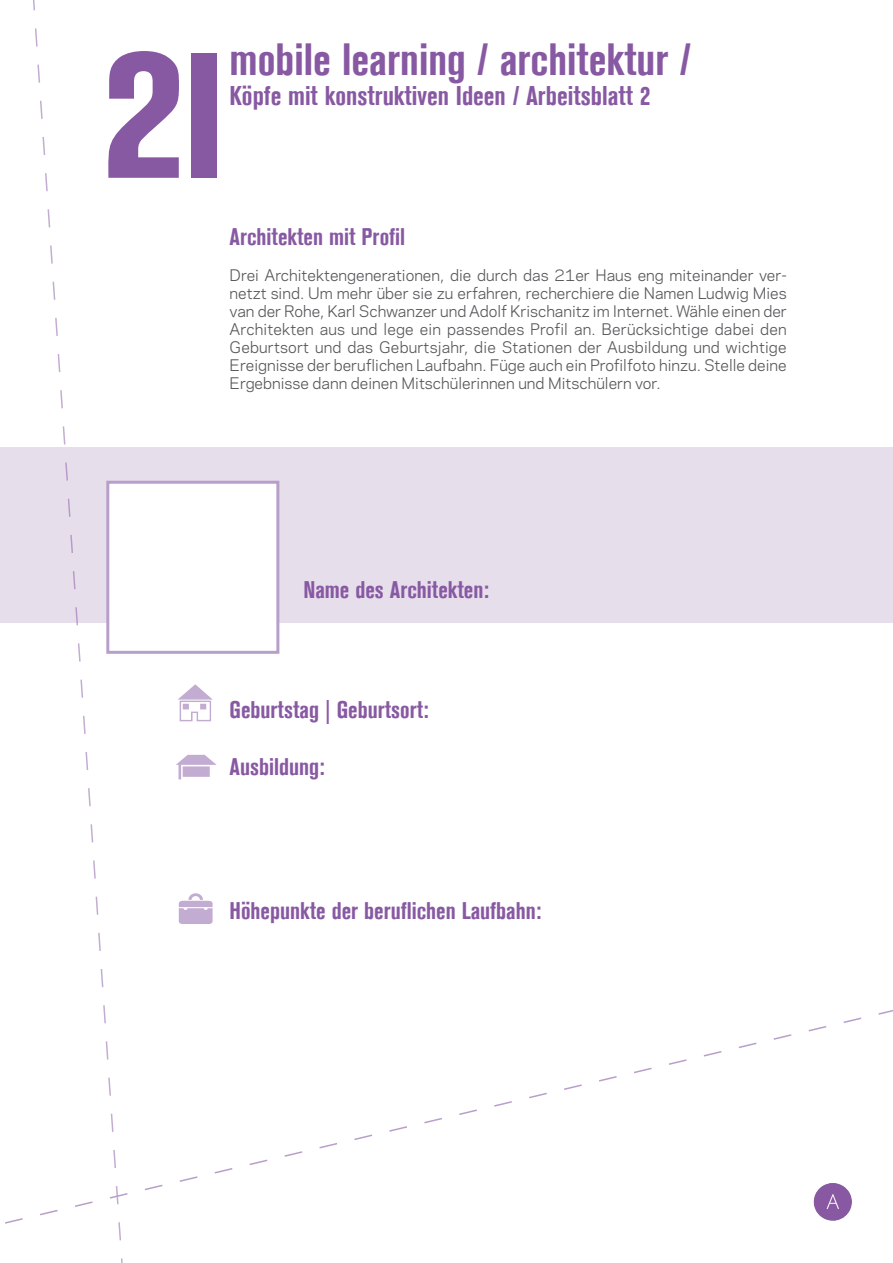
<style>
.page{position:relative;width:893px;height:1263px;background:#fff}
.page>*{position:absolute;margin:0;border:0;box-sizing:border-box;transform-origin:0 0}
.t1{font:45px "Akzidenz Grotesk 21";color:#8859a3}
.t2{font:27px "Akzidenz Grotesk 21";color:#8859a3}
.t3{font:24px "Akzidenz Grotesk 21";color:#8859a3}
.t4{font:15px/18px "Galaxie Polaris";color:#57585a;text-align:justify}
</style>
<div class="page">
<div style="left:0;top:447px;width:893px;height:175px;background:#e7deec"></div>
<div style="left:106px;top:481px;width:173px;height:173px;background:#fff;border:3px solid #b89fca"></div>
<svg style="left:108px;top:51px;width:71px;height:127px"></svg>
<div style="left:191px;top:53px;width:26px;height:125px;background:#8859a3"></div>
<svg style="left:5px;top:941px;width:888px;height:322px"></svg>
<svg style="left:179px;top:893px;width:34px;height:31px"></svg>
<svg style="left:178px;top:684px;width:35px;height:37px"></svg>
<svg style="left:176px;top:755px;width:41px;height:24px"></svg>
<h1 class="t1" style="left:230px;top:33px;width:463px">mobile learning / architektur /</h1>
<h2 class="t2" style="left:230px;top:80px;width:422px">Köpfe mit konstruktiven Ideen / Arbeitsblatt 2</h2>
<h3 class="t3" style="left:230px;top:223px;width:177px">Architekten mit Profil</h3>
<p class="t4" style="left:230px;top:266px;width:559px">Drei Architektengenerationen, die durch das 21er Haus eng miteinander ver&shy;netzt sind. Um mehr über sie zu erfahren, recherchiere die Namen Ludwig Mies van der Rohe, Karl Schwanzer und Adolf Krischanitz im Internet. Wähle einen der Architekten aus und lege ein passendes Profil an. Berücksichtige dabei den Geburtsort und das Geburtsjahr, die Stationen der Ausbildung und wichtige Ereignisse der beruflichen Laufbahn. Füge auch ein Profilfoto hinzu. Stelle deine Ergebnisse dann deinen Mitschülerinnen und Mitschülern vor.</p>
<h3 class="t3" style="left:303px;top:576px;width:187px">Name des Architekten:</h3>
<h3 class="t3" style="left:230px;top:696px;width:201px">Geburtstag | Geburtsort:</h3>
<h3 class="t3" style="left:230px;top:753px;width:97px">Ausbildung:</h3>
<h3 class="t3" style="left:230px;top:897px;width:313px">Höhepunkte der beruflichen Laufbahn:</h3>
</div>
